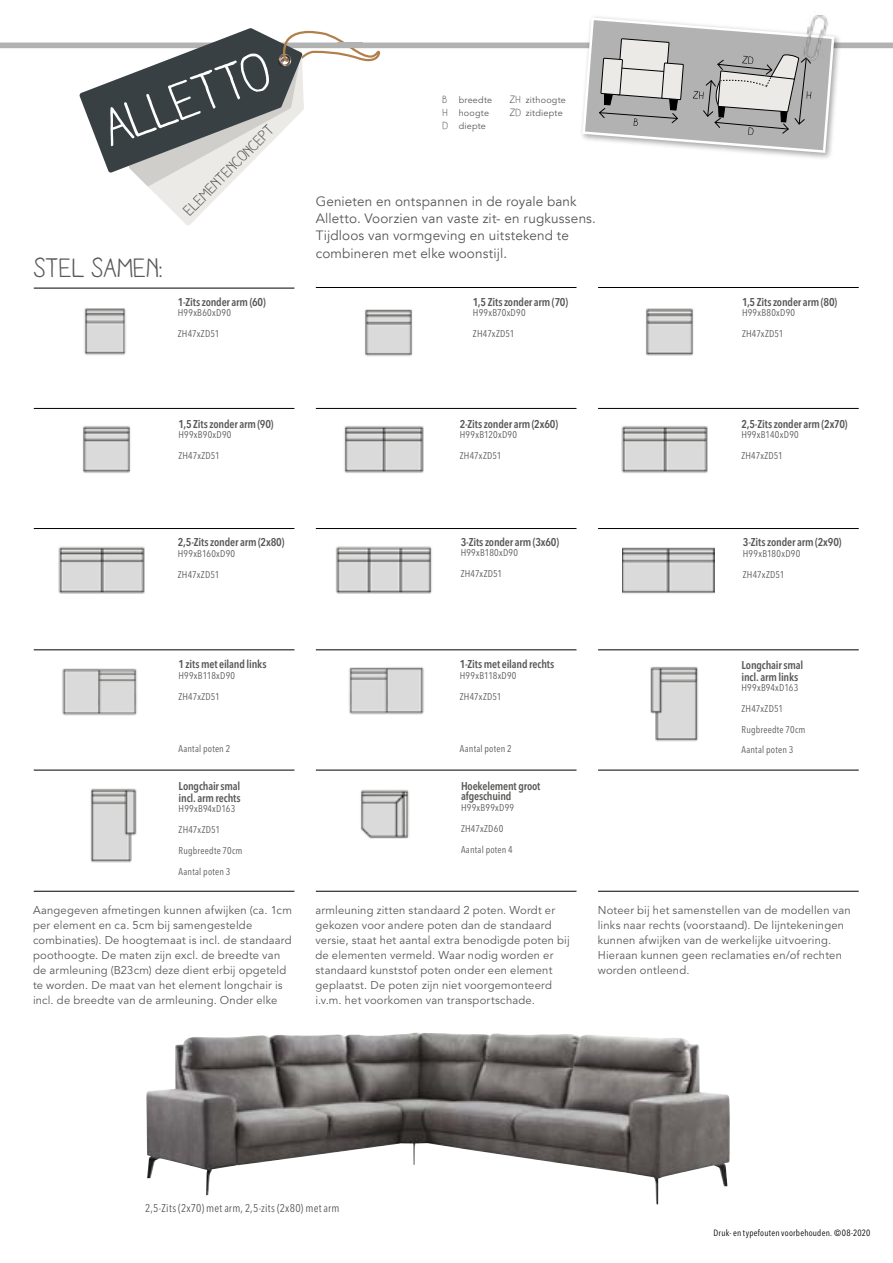
<style>
.page{position:relative;width:893px;height:1263px;background:#fff}
.page>*{position:absolute;margin:0;border:0;box-sizing:border-box;transform-origin:0 0}
.t1{font:54px "Aracne";color:#fff}
.t2{font:27.3px "Aracne";letter-spacing:-.005em;color:#575756}
.t3{font:15.45px "Aracne";color:#575756}
.t4{font:13.5px/17.2px "Avenir LT";letter-spacing:.01em;color:#575756}
.t5{font:11.25px/15px "Avenir LT Std";letter-spacing:.015em;color:#575756}
.t6{font:600 condensed 11.25px/12px "Avenir Next LT Pro";letter-spacing:-.015em;color:#575756}
.t7{font:condensed 11.25px "Avenir Next LT Pro";letter-spacing:.02em;color:#575756}
.t8{font:condensed 9.75px/21px "Avenir Next LT Pro";letter-spacing:.02em;color:#575756}
.t9{font:9px/12.8px "Avenir LT Std";letter-spacing:.025em;color:#575756}
.t10{font:condensed 9px "Avenir Next LT Pro";letter-spacing:.02em;color:#000}
.s1{font-family:"Aracne";font-size:10.65px}
.s2{font-family:"Brutal Type";font-stretch:normal}
</style>
<div class="page">
<svg style="left:0;top:43px;width:893px;height:11px"></svg>
<hr style="left:34px;top:288px;width:260px;height:1px;background:#000">
<hr style="left:316px;top:287px;width:260px;height:1px;background:#000">
<hr style="left:598px;top:287px;width:261px;height:1px;background:#000">
<hr style="left:34px;top:408px;width:260px;height:1px;background:#000">
<hr style="left:316px;top:408px;width:260px;height:1px;background:#000">
<hr style="left:598px;top:408px;width:261px;height:1px;background:#000">
<hr style="left:34px;top:528px;width:260px;height:1px;background:#000">
<hr style="left:316px;top:528px;width:260px;height:1px;background:#000">
<hr style="left:598px;top:528px;width:261px;height:1px;background:#000">
<hr style="left:34px;top:649px;width:260px;height:1px;background:#000">
<hr style="left:316px;top:649px;width:260px;height:1px;background:#000">
<hr style="left:598px;top:649px;width:261px;height:1px;background:#000">
<hr style="left:34px;top:770px;width:260px;height:1px;background:#000">
<hr style="left:316px;top:770px;width:260px;height:1px;background:#000">
<hr style="left:598px;top:770px;width:261px;height:1px;background:#000">
<hr style="left:34px;top:891px;width:260px;height:1px;background:#000">
<hr style="left:316px;top:891px;width:260px;height:1px;background:#000">
<hr style="left:598px;top:891px;width:261px;height:1px;background:#000">
<svg style="left:79px;top:28px;width:301px;height:198px"></svg>
<div style="left:579px;top:15px;width:263px;height:145px;background:#000;opacity:.35"></div>
<svg style="left:581px;top:16px;width:255px;height:138px"></svg>
<div style="left:337px;top:43px;width:26px;height:5px;background:#b3b2b2"></div>
<img style="left:799px;top:15px;width:34px;height:49px">
<img style="left:344px;top:426px;width:80px;height:47px">
<img style="left:84px;top:308px;width:42px;height:47px">
<img style="left:365px;top:309px;width:48px;height:48px">
<img style="left:646px;top:308px;width:48px;height:48px">
<img style="left:83px;top:426px;width:48px;height:47px">
<img style="left:621px;top:426px;width:87px;height:47px">
<img style="left:58px;top:546px;width:87px;height:48px">
<img style="left:335px;top:546px;width:97px;height:48px">
<img style="left:62px;top:668px;width:75px;height:48px">
<img style="left:349px;top:667px;width:75px;height:48px">
<img style="left:360px;top:789px;width:50px;height:50px">
<img style="left:622px;top:547px;width:92px;height:47px">
<img style="left:650px;top:666px;width:49px;height:76px">
<img style="left:90px;top:788px;width:47px;height:75px">
<img style="left:146px;top:1032px;width:584px;height:172px">
<h1 class="t1" style="left:94px;top:101px;width:178px;rotate:-21deg">ALLETTO</h1>
<h3 class="t3" style="left:180px;top:206px;width:122px;rotate:-45deg">ELEMENTENCONCEPT</h3>
<h2 class="t2" style="left:34px;top:253px;width:131px">STEL SAMEN:</h2>
<p class="t6" style="left:178px;top:295px;width:89px">1-Zits zonder arm (60)</p>
<p class="t8" style="left:178px;top:302px;width:55px">H99xB60xD90<br>ZH47xZD51</p>
<p class="t9" style="left:443px;top:94px;width:51px"><span class="s1">B</span> breedte<br><span class="s1">H</span> hoogte<br><span class="s1">D</span> diepte</p>
<p class="t9" style="left:510px;top:94px;width:58px"><span class="s1">ZH</span> zithoogte<br><span class="s1">ZD</span> zitdiepte</p>
<p class="t4" style="left:316px;top:193px;width:282px">Genieten en ontspannen in de royale bank Alletto. Voorzien van vaste zit- en rugkussens.<br>Tijdloos van vormgeving en uitstekend te combineren met elke woonstijl.</p>
<p class="t6" style="left:473px;top:295px;width:97px">1,5 Zits zonder arm (70)</p>
<p class="t8" style="left:473px;top:302px;width:54px">H99xB70xD90<br>ZH47xZD51</p>
<p class="t6" style="left:178px;top:417px;width:97px">1,5 Zits zonder arm (90)</p>
<p class="t8" style="left:178px;top:424px;width:55px">H99xB90xD90<br>ZH47xZD51</p>
<p class="t6" style="left:178px;top:536px;width:108px">2,5-Zits zonder arm (2x80)</p>
<p class="t8" style="left:178px;top:543px;width:59px">H99xB160xD90<br>ZH47xZD51</p>
<p class="t6" style="left:460px;top:417px;width:100px">2-Zits zonder arm (2x60)</p>
<p class="t8" style="left:460px;top:424px;width:59px">H99xB120xD90<br>ZH47xZD51</p>
<p class="t6" style="left:461px;top:536px;width:100px">3-Zits zonder arm (3x60)</p>
<p class="t8" style="left:461px;top:542px;width:59px">H99xB180xD90<br>ZH47xZD51</p>
<p class="t6" style="left:178px;top:658px;width:90px">1 zits met eiland links</p>
<p class="t8" style="left:178px;top:665px;width:58px">H99xB118xD90<br>ZH47xZD51</p>
<p class="t8" style="left:178px;top:738px;width:53px">Aantal poten 2</p>
<p class="t6" style="left:179px;top:779px;width:64px">Longchair smal incl. arm rechts</p>
<p class="t8" style="left:179px;top:798px;width:65px">H99xB94xD163<br>ZH47xZD51<br>Rugbreedte 70cm<br>Aantal poten 3</p>
<p class="t6" style="left:460px;top:658px;width:96px">1-Zits met eiland rechts</p>
<p class="t8" style="left:460px;top:665px;width:58px">H99xB118xD90<br>ZH47xZD51</p>
<p class="t8" style="left:460px;top:738px;width:53px">Aantal poten 2</p>
<p class="t6" style="left:461px;top:780px;width:81px;line-height:10.5px">Hoekelement groot afgeschuind</p>
<p class="t8" style="left:461px;top:797px;width:55px">H99xB99xD99<br>ZH47xZD60<br>Aantal poten 4</p>
<p class="t6" style="left:742px;top:295px;width:97px">1,5 Zits zonder arm (80)</p>
<p class="t8" style="left:742px;top:302px;width:55px">H99xB80xD90<br>ZH47xZD51</p>
<p class="t6" style="left:741px;top:417px;width:108px">2,5-Zits zonder arm (2x70)</p>
<p class="t8" style="left:741px;top:424px;width:59px">H99xB140xD90<br>ZH47xZD51</p>
<p class="t6" style="left:743px;top:536px;width:100px">3-Zits zonder arm (2x90)</p>
<p class="t8" style="left:743px;top:543px;width:59px">H99xB180xD90<br>ZH47xZD51</p>
<p class="t6" style="left:741px;top:659px;width:63px">Longchair smal incl. arm links</p>
<p class="t8" style="left:741px;top:677px;width:65px">H99xB94xD163<br>ZH47xZD51<br>Rugbreedte 70cm</p>
<p class="t8" style="left:741px;top:739px;width:53px">Aantal poten 3</p>
<p class="t5" style="left:33px;top:903px;width:260px">Aangegeven afmetingen kunnen afwijken (ca. 1cm per element en ca. 5cm bij samengestelde combinaties). De hoogtemaat is incl. de standaard poothoogte. De maten zijn excl. de breedte van de armleuning (B23cm) deze dient erbij opgeteld te worden. De maat van het element longchair is incl. de breedte van de armleuning. Onder elke</p>
<p class="t5" style="left:315px;top:903px;width:256px">armleuning zitten standaard 2 poten. Wordt er gekozen voor andere poten dan de standaard versie, staat het aantal extra benodigde poten bij de elementen vermeld. Waar nodig worden er standaard kunststof poten onder een element geplaatst. De poten zijn niet voorgemonteerd i.v.m. het voorkomen van transportschade.</p>
<p class="t5" style="left:598px;top:903px;width:254px">Noteer bij het samenstellen van de modellen van links naar rechts (voorstaand). De lijntekeningen kunnen afwijken van de werkelijke uitvoering.<br>Hieraan kunnen geen reclamaties en/of rechten worden ontleend.</p>
<p class="t7" style="left:145px;top:1201px;width:196px">2,5-Zits (2x70) met arm, 2,5-zits (2x80) met arm</p>
<p class="t10" style="left:714px;top:1227px;width:158px">Druk- en typefouten voorbehouden. <span class="s2">©</span>08-2020</p>
</div>
